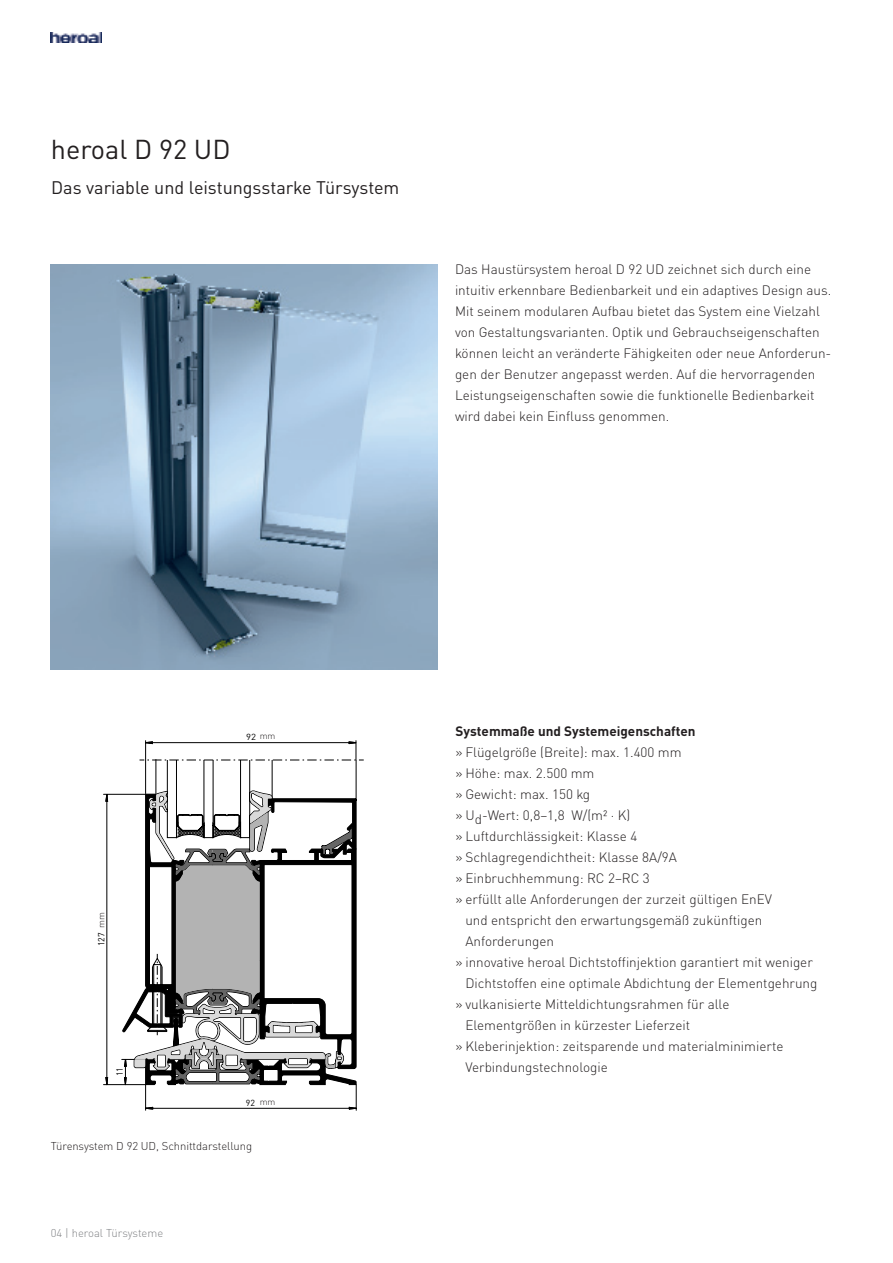
<style>
.page{position:relative;width:893px;height:1263px;background:#fff}
.page>*{position:absolute;margin:0;border:0;box-sizing:border-box;transform-origin:0 0}
.t1{font:27px "DIN Pro";color:#231f20}
.t2{font:18px "DIN Pro";letter-spacing:-.005em;color:#231f20}
.t3{font:300 13.5px/21px "DIN Pro";color:#231f20}
.t4{font:700 13.5px "DIN Pro";color:#231f20}
.t5{font:300 11.25px "DIN Pro";letter-spacing:-.005em;color:#231f20}
.t6{font:300 11.25px "DIN Pro";color:#808285}
.t7{font:300 9px "DIN Pro";color:#231f20}
.t8{font:8.85px "DIN Pro";color:#000}
.t9{font:8.85px "DIN Pro";color:#000;scale:1.08 1}
.s1{font-family:"Koz Min Pr 6 N Medium Proportional";font-weight:400}
</style>
<div class="page">
<svg style="left:51px;top:32px;width:51px;height:11px"></svg>
<img style="left:51px;top:32px;width:50px;height:10px">
<img style="left:51px;top:264px;width:386px;height:406px">
<svg style="left:103px;top:742px;width:254px;height:343px"></svg>
<svg style="left:106px;top:759px;width:258px;height:351px"></svg>
<h1 class="t1" style="left:51px;top:140px;width:181px">heroal D 92 UD</h1>
<h2 class="t2" style="left:51px;top:181px;width:350px">Das variable und leistungsstarke Türsystem</h2>
<p class="t3" style="left:455px;top:260px;width:378px">Das Haustürsystem heroal D 92 UD zeichnet sich durch eine intuitiv erkennbare Bedienbarkeit und ein adaptives Design aus.<br>Mit seinem modularen Aufbau bietet das System eine Vielzahl von Gestaltungsvarianten. Optik und Gebrauchseigenschaften können leicht an veränderte Fähigkeiten oder neue Anforderun&shy;gen der Benutzer angepasst werden. Auf die hervorragenden Leistungseigenschaften sowie die funktionelle Bedienbarkeit wird dabei kein Einfluss genommen.</p>
<p class="t7" style="left:98px;top:928px;width:17px;rotate:-90deg">mm</p>
<p class="t8" style="left:96px;top:946px;width:15px;rotate:-90deg">127</p>
<p class="t8" style="left:115px;top:1076px;width:11px;rotate:-90deg">11</p>
<p class="t9" style="left:246px;top:732px;width:11px">92</p>
<p class="t7" style="left:260px;top:733px;width:17px">mm</p>
<p class="t8" style="left:246px;top:1098px;width:11px">92</p>
<p class="t7" style="left:260px;top:1099px;width:17px">mm</p>
<p class="t5" style="left:51px;top:1142px;width:203px">Türensystem D 92 UD, Schnittdarstellung</p>
<p class="t6" style="left:51px;top:1229px;width:114px">04 | heroal Türsysteme</p>
<p class="t4" style="left:455px;top:726px;width:241px">Systemmaße und Systemeigenschaften</p>
<p class="t3" style="left:455px;top:743px;width:227px">» Flügelgröße (Breite): max. 1.400 mm</p>
<p class="t3" style="left:455px;top:764px;width:140px">» Höhe: max. 2.500 mm</p>
<p class="t3" style="left:455px;top:785px;width:136px">» Gewicht: max. 150 kg</p>
<p class="t3" style="left:455px;top:806px;width:176px">» Ud-Wert: 0,8–1,8 W/(m² · K)</p>
<p class="t3" style="left:455px;top:827px;width:183px">» Luftdurchlässigkeit: Klasse 4</p>
<p class="t3" style="left:455px;top:848px;width:223px">» Schlagregendichtheit: Klasse 8A/9A</p>
<p class="t3" style="left:455px;top:869px;width:196px">» Einbruchhemmung: RC 2–RC 3</p>
<p class="t3" style="left:455px;top:890px;width:318px">» erfüllt alle Anforderungen der zurzeit gültigen EnEV</p>
<p class="t3" style="left:465px;top:911px;width:298px">und entspricht den erwartungsgemäß zukünftigen</p>
<p class="t3" style="left:465px;top:932px;width:90px">Anforderungen</p>
<p class="t3" style="left:455px;top:953px;width:359px">» innovative heroal Dichtstoffinjektion garantiert mit weniger</p>
<p class="t3" style="left:465px;top:974px;width:353px">Dichtstoffen eine optimale Abdichtung der Elementgehrung</p>
<p class="t3" style="left:455px;top:995px;width:275px">» vulkanisierte Mitteldichtungsrahmen fu<span class="s1">̈</span>r alle</p>
<p class="t3" style="left:465px;top:1016px;width:226px">Elementgro<span class="s1">̈</span>ßen in ku<span class="s1">̈</span>rzester Lieferzeit</p>
<p class="t3" style="left:455px;top:1037px;width:329px">» Kleberinjektion: zeitsparende und materialminimierte</p>
<p class="t3" style="left:465px;top:1058px;width:144px">Verbindungstechnologie</p>
</div>
